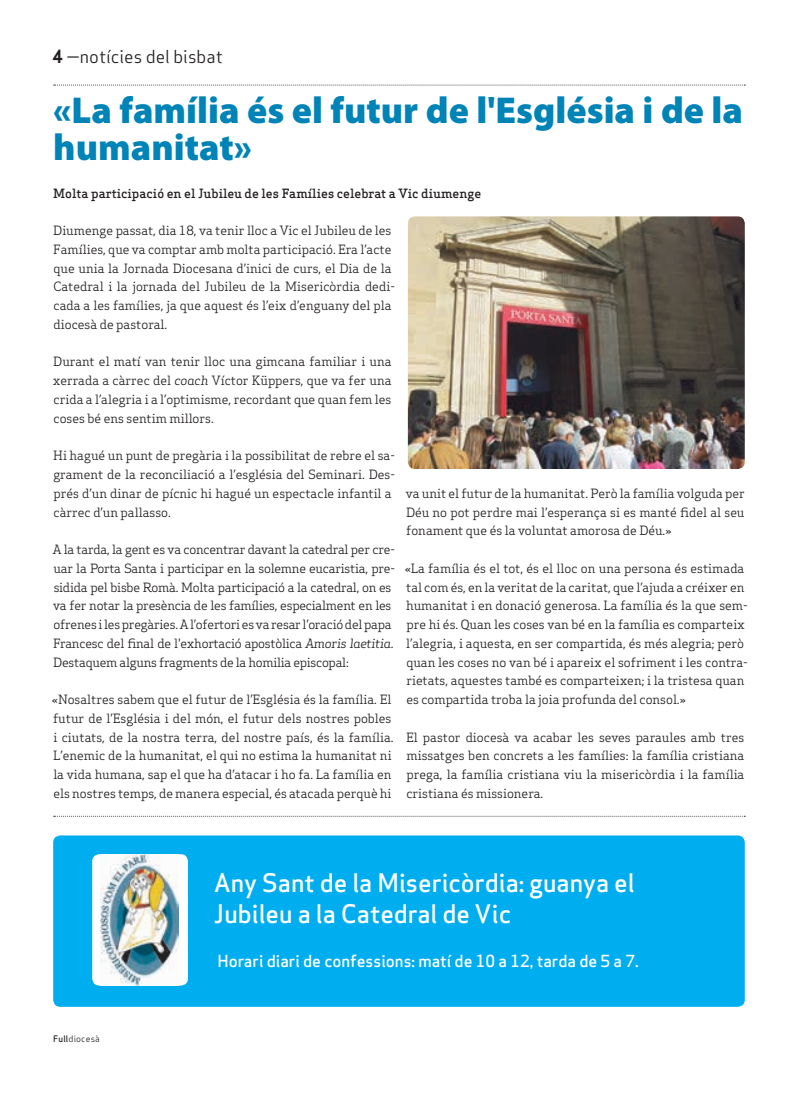
<style>
.page{position:relative;width:798px;height:1099px;background:#fff}
.page>*{position:absolute;margin:0;border:0;box-sizing:border-box;transform-origin:0 0}
.Titulars{font:900 37.5px/37.5px "Myriad Pro";color:#0083b6}
.t1{font:25px/31.2px "Apex Sans Medium T";color:#fff}
.Capçalera{font:17.5px "Apex Sans Book T";color:#231f20}
.t2{font:16.25px "Apex Sans Medium T";color:#fff}
.Text_General{font:12.5px/18.8px "Apex Serif";color:#231f20}
.Text_General-2{font:12.5px/18.8px "Apex Serif";letter-spacing:-.02em;color:#231f20}
.Autors{font:500 12.5px "Apex Serif";color:#231f20}
.Data_Peu{font:8.75px "Apex Sans Book T";letter-spacing:.02em;color:#231f20}
.s1{font-family:"Apex Sans Bold T"}
.s2{font-style:italic}
.s3{font-family:"Apex Sans Medium T"}
</style>
<div class="page">
<svg style="left:54px;top:85px;width:691px;height:1px"></svg>
<img style="left:407px;top:216px;width:337px;height:253px">
<div style="left:53px;top:835px;width:691px;height:171px;background:#00aeef;border-radius:7px"></div>
<div style="left:92px;top:854px;width:96px;height:131px;background:#fff;border-radius:7px"></div>
<img style="left:100px;top:854px;width:79px;height:131px">
<svg style="left:54px;top:815px;width:691px;height:1px"></svg>
<p class="Capçalera" style="left:52px;top:46px;width:172px"><span class="s1">4</span> —notícies del bisbat</p>
<p class="Titulars" style="left:53px;top:90px;width:691px">«La família és el futur de l'Església i de la humanitat»</p>
<p class="Autors" style="left:53px;top:185px;width:429px">Molta participació en el Jubileu de les Famílies celebrat a Vic diumenge</p>
<p class="Text_General" style="left:53px;top:221px;width:343px">Diumenge passat, dia 18, va tenir lloc a Vic el Jubileu de les Famílies, que va comptar amb molta participació. Era l’acte que unia la Jornada Diocesana d’inici de curs, el Dia de la Catedral i la jornada del Jubileu de la Misericòrdia dedi&shy;cada a les famílies, ja que aquest és l’eix d’enguany del pla diocesà de pastoral.</p>
<p class="Text_General" style="left:53px;top:352px;width:340px;text-align:justify">Durant el matí van tenir lloc una gimcana familiar i una xerrada a càrrec del <span class="s2">coach</span> Víctor Küppers, que va fer una crida a l’alegria i a l’optimisme, recordant que quan fem les coses bé ens sentim millors.</p>
<p class="Text_General" style="left:53px;top:446px;width:343px">Hi hagué un punt de pregària i la possibilitat de rebre el sa&shy;grament de la reconciliació a l’església del Seminari. Des&shy;prés d’un dinar de pícnic hi hagué un espectacle infantil a càrrec d’un pallasso.</p>
<p class="Text_General-2" style="left:53px;top:540px;width:343px">A la tarda, la gent es va concentrar davant la catedral per cre&shy;uar la Porta Santa i participar en la solemne eucaristia, pre&shy;sidida pel bisbe Romà. Molta participació a la catedral, on es va fer notar la presència de les famílies, especialment en les ofrenes i les pregàries. A l’ofertori es va resar l’oració del papa Francesc del final de l'exhortació apostòlica <span class="s2">Amoris laetitia</span>.<br>Destaquem alguns fragments de la homilia episcopal:</p>
<p class="Text_General" style="left:52px;top:690px;width:343px">«Nosaltres sabem que el futur de l’Església és la família. El futur de l’Església i del món, el futur dels nostres pobles i ciutats, de la nostra terra, del nostre país, és la família.<br>L’enemic de la humanitat, el qui no estima la humanitat ni la vida humana, sap el que ha d’atacar i ho fa. La família en els nostres temps, de manera especial, és atacada perquè hi</p>
<p class="Text_General" style="left:406px;top:483px;width:340px;text-align:justify">va unit el futur de la humanitat. Però la família volguda per Déu no pot perdre mai l’esperança si es manté fidel al seu fonament que és la voluntat amorosa de Déu.»</p>
<p class="Text_General" style="left:404px;top:558px;width:344px">«La família és el tot, és el lloc on una persona és estimada tal com és, en la veritat de la caritat, que l’ajuda a créixer en humanitat i en donació generosa. La família és la que sem&shy;pre hi és. Quan les coses van bé en la família es comparteix l’alegria, i aquesta, en ser compartida, és més alegria; però quan les coses no van bé i apareix el sofriment i les contra&shy;rietats, aquestes també es comparteixen; i la tristesa quan es compartida troba la joia profunda del consol.»</p>
<p class="Text_General" style="left:406px;top:727px;width:339px;text-align:justify">El pastor diocesà va acabar les seves paraules amb tres missatges ben concrets a les famílies: la família cristiana prega, la família cristiana viu la misericòrdia i la família cristiana és missionera.</p>
<p class="Data_Peu" style="left:53px;top:1032px;width:48px"><span class="s3">Full</span>diocesà</p>
<p class="t1" style="left:213px;top:866px;width:422px">Any Sant de la Misericòrdia: guanya el<br>Jubileu a la Catedral de Vic</p>
<p class="t2" style="left:217px;top:950px;width:422px">Horari diari de confessions: matí de 10 a 12, tarda de 5 a 7.</p>
</div>
